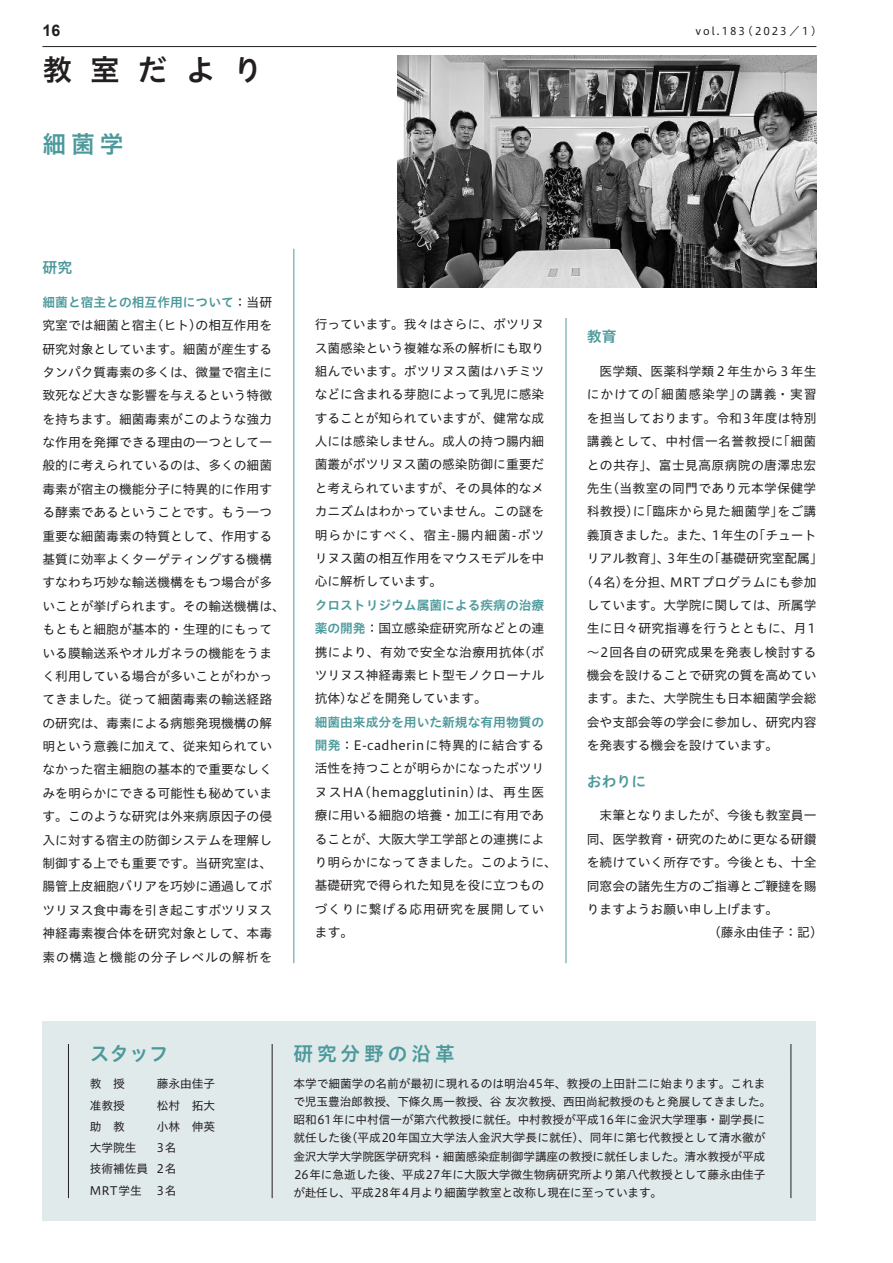
<style>
.page{position:relative;width:893px;height:1263px;background:#fff}
.page>*{position:absolute;margin:0;border:0;box-sizing:border-box;transform-origin:0 0}
.t1{font:29.7px "Hiragino UD Sans Std W6";letter-spacing:.6em;color:#231f20}
.t2{font:23.85px "Hiragino UD Sans Std W6";color:#4c999c}
.t3{font:19.65px "Hiragino UD Sans Std W6";letter-spacing:.2em;color:#4c999c}
.t4{font:700 15.9px "Arial";color:#231f20}
.t5{font:14.85px "Hiragino UD Sans Std W6";color:#4c999c}
.t6{font:12.75px/23.4px "Hiragino UD Sans Std W4";color:#231f20}
.t7{font:12.75px "Hiragino UD Sans Std W4";letter-spacing:.03em;color:#231f20}
.t8{font:12.75px "Hiragino UD Sans Std W6";color:#4c999c}
.t9{font:12.75px "Hiragino UD Sans Std W4";letter-spacing:.065em;color:#231f20}
.t10{font:12.75px "Hiragino UD Sans Std W4";letter-spacing:.035em;color:#231f20}
.t11{font:11.7px/18px "Hiragino UD Sans Std W4";letter-spacing:-.01em;color:#231f20;text-align:justify}
.t12{font:10.65px "Hiragino UD Sans Std W4";letter-spacing:.18em;color:#231f20}
.s1{font-family:"Hiragino UD Sans Std W4";color:#231f20}
.s2{font-family:"Hiragino UD Sans Std W6";color:#4c999c}
</style>
<div class="page">
<hr style="left:293px;top:249px;width:1px;height:714px;background:#4c999c">
<hr style="left:566px;top:249px;width:1px;height:714px;background:#4c999c">
<div style="left:315px;top:201px;width:501px;height:117px;background:#fff"></div>
<img style="left:398px;top:55px;width:418px;height:232px">
<div style="left:43px;top:1020px;width:773px;height:200px;background:#e1eaeb"></div>
<hr style="left:68px;top:1044px;width:1px;height:34px;background:#231f20">
<hr style="left:68px;top:1078px;width:1px;height:120px;background:#231f20">
<hr style="left:272px;top:1044px;width:1px;height:34px;background:#231f20">
<hr style="left:790px;top:1044px;width:1px;height:34px;background:#231f20">
<hr style="left:272px;top:1078px;width:1px;height:120px;background:#231f20">
<hr style="left:790px;top:1078px;width:1px;height:120px;background:#231f20">
<hr style="left:43px;top:46px;width:773px;height:1px;background:#231f20">
<p class="t4" style="left:43px;top:20px;width:19px">16</p>
<p class="t12" style="left:695px;top:23px;width:128px">vol.183（2023／1）</p>
<h1 class="t1" style="left:43px;top:48px;width:222px">教室だより</h1>
<h2 class="t2" style="left:43px;top:126px;width:83px">細菌学</h2>
<p class="t5" style="left:43px;top:256px;width:31px">研究</p>
<p class="t8" style="left:43px;top:292px;width:231px">細菌と宿主との相互作用について<span class="s1">：当研</span></p>
<p class="t6" style="left:43px;top:313px;width:244px">究室では細菌と宿主（ヒト）の相互作用を研究対象としています。細菌が産生するタンパク質毒素の多くは、微量で宿主に致死など大きな影響を与えるという特徴を持ちます。細菌毒素がこのような強力な作用を発揮できる理由の一つとして一般的に考えられているのは、多くの細菌毒素が宿主の機能分子に特異的に作用する酵素であるということです。もう一つ重要な細菌毒素の特質として、作用する基質に効率よくターゲティングする機構すなわち巧妙な輸送機構をもつ場合が多いことが挙げられます。その輸送機構は、もともと細胞が基本的・生理的にもっている膜輸送系やオルガネラの機能をうまく利用している場合が多いことがわかってきました。従って細菌毒素の輸送経路の研究は、毒素による病態発現機構の解明という意義に加えて、従来知られていなかった宿主細胞の基本的で重要なしくみを明らかにできる可能性も秘めています。このような研究は外来病原因子の侵入に対する宿主の防御システムを理解し制御する上でも重要です。当研究室は、腸管上皮細胞バリアを巧妙に通過してボツリヌス食中毒を引き起こすボツリヌス神経毒素複合体を研究対象として、本毒素の構造と機能の分子レベルの解析を</p>
<p class="t6" style="left:315px;top:312px;width:231px;text-align:justify">行っています。我々はさらに、ボツリヌス菌感染という複雑な系の解析にも取り組んでいます。ボツリヌス菌はハチミツなどに含まれる芽胞によって乳児に感染することが知られていますが、健常な成人には感染しません。成人の持つ腸内細菌叢がボツリヌス菌の感染防御に重要だと考えられていますが、その具体的なメカニズムはわかっていません。この謎を明らかにすべく、宿主-腸内細菌-ボツリヌス菌の相互作用をマウスモデルを中心に解析しています。</p>
<p class="t8" style="left:315px;top:595px;width:231px">クロストリジウム属菌による疾病の治療</p>
<p class="t6" style="left:315px;top:616px;width:231px;text-align:justify"><span class="s2">薬の開発</span>：国立感染症研究所などとの連携により、有効で安全な治療用抗体（ボツリヌス神経毒素ヒト型モノクローナル抗体）などを開発しています。</p>
<p class="t8" style="left:315px;top:712px;width:231px">細菌由来成分を用いた新規な有用物質の</p>
<p class="t6" style="left:315px;top:733px;width:244px"><span class="s2">開発</span>：E-cadherinに特異的に結合する活性を持つことが明らかになったボツリヌスHA（hemagglutinin)は、再生医療に用いる細胞の培養・加工に有用であることが、大阪大学工学部との連携により明らかになってきました。このように、基礎研究で得られた知見を役に立つものづくりに繋げる応用研究を展開しています。</p>
<p class="t5" style="left:587px;top:325px;width:31px">教育</p>
<p class="t6" style="left:600px;top:359px;width:218px">医学類、医薬科学類２年生から３年生</p>
<p class="t9" style="left:587px;top:385px;width:231px">にかけての「細菌感染学」の講義・実習</p>
<p class="t6" style="left:587px;top:406px;width:231px">を担当しております。令和3年度は特別</p>
<p class="t10" style="left:587px;top:432px;width:231px">講義として、中村信一名誉教授に「細菌</p>
<p class="t7" style="left:587px;top:455px;width:231px">との共存」、富士見高原病院の唐澤忠宏</p>
<p class="t7" style="left:587px;top:478px;width:231px">先生（当教室の同門であり元本学保健学</p>
<p class="t7" style="left:587px;top:502px;width:231px">科教授）に「臨床から見た細菌学」をご講</p>
<p class="t6" style="left:587px;top:523px;width:231px">義頂きました。また、1年生の「チュート</p>
<p class="t6" style="left:587px;top:546px;width:237px">リアル教育」、3年生の「基礎研究室配属」</p>
<p class="t6" style="left:580px;top:569px;width:237px">（4名）を分担、MRTプログラムにも参加</p>
<p class="t6" style="left:587px;top:593px;width:231px">しています。大学院に関しては、所属学</p>
<p class="t6" style="left:587px;top:616px;width:230px">生に日々研究指導を行うとともに、月1</p>
<p class="t6" style="left:587px;top:639px;width:231px">〜2回各自の研究成果を発表し検討する</p>
<p class="t6" style="left:587px;top:663px;width:231px">機会を設けることで研究の質を高めてい</p>
<p class="t6" style="left:587px;top:686px;width:231px">ます。また、大学院生も日本細菌学会総</p>
<p class="t6" style="left:587px;top:710px;width:231px">会や支部会等の学会に参加し、研究内容</p>
<p class="t6" style="left:587px;top:733px;width:193px">を発表する機会を設けています。</p>
<p class="t5" style="left:587px;top:770px;width:61px">おわりに</p>
<p class="t6" style="left:600px;top:803px;width:218px">末筆となりましたが、今後も教室員一</p>
<p class="t6" style="left:587px;top:827px;width:231px">同、医学教育・研究のために更なる研鑽</p>
<p class="t6" style="left:587px;top:850px;width:231px">を続けていく所存です。今後とも、十全</p>
<p class="t6" style="left:587px;top:873px;width:231px">同窓会の諸先生方のご指導とご鞭撻を賜</p>
<p class="t6" style="left:587px;top:897px;width:193px">りますようお願い申し上げます。</p>
<p class="t6" style="left:708px;top:920px;width:116px">（藤永由佳子：記）</p>
<h3 class="t3" style="left:90px;top:1039px;width:80px">スタッフ</h3>
<h3 class="t3" style="left:293px;top:1039px;width:163px">研究分野の沿革</h3>
<p class="t11" style="left:90px;top:1074px;width:37px">教　授</p>
<p class="t11" style="left:157px;top:1074px;width:60px">藤永由佳子</p>
<p class="t11" style="left:90px;top:1095px;width:37px">准教授</p>
<p class="t11" style="left:157px;top:1095px;width:60px">松村　拓大</p>
<p class="t11" style="left:90px;top:1117px;width:37px">助　教</p>
<p class="t11" style="left:157px;top:1117px;width:60px">小林　伸英</p>
<p class="t11" style="left:90px;top:1138px;width:48px">大学院生</p>
<p class="t11" style="left:293px;top:1074px;width:479px;text-align:left">本学で細菌学の名前が最初に現れるのは明治45年、教授の上田計二に始まります。これまで児玉豊治郎教授、下條久馬一教授、谷友次教授、西田尚紀教授のもと発展してきました。昭和61年に中村信一が第六代教授に就任。中村教授が平成16年に金沢大学理事・副学長に就任した後（平成20年国立大学法人金沢大学長に就任）、同年に第七代教授として清水徹が金沢大学大学院医学研究科・細菌感染症制御学講座の教授に就任しました。清水教授が平成26年に急逝した後、平成27年に大阪大学微生物病研究所より第八代教授として藤永由佳子が赴任し、平成28年4月より細菌学教室と改称し現在に至っています。</p>
<p class="t11" style="left:90px;top:1136px;width:88px;line-height:21.3px;text-indent:67px">3名技術補佐員 2名MRT学生</p>
<p class="t11" style="left:157px;top:1180px;width:21px">3名</p>
</div>
